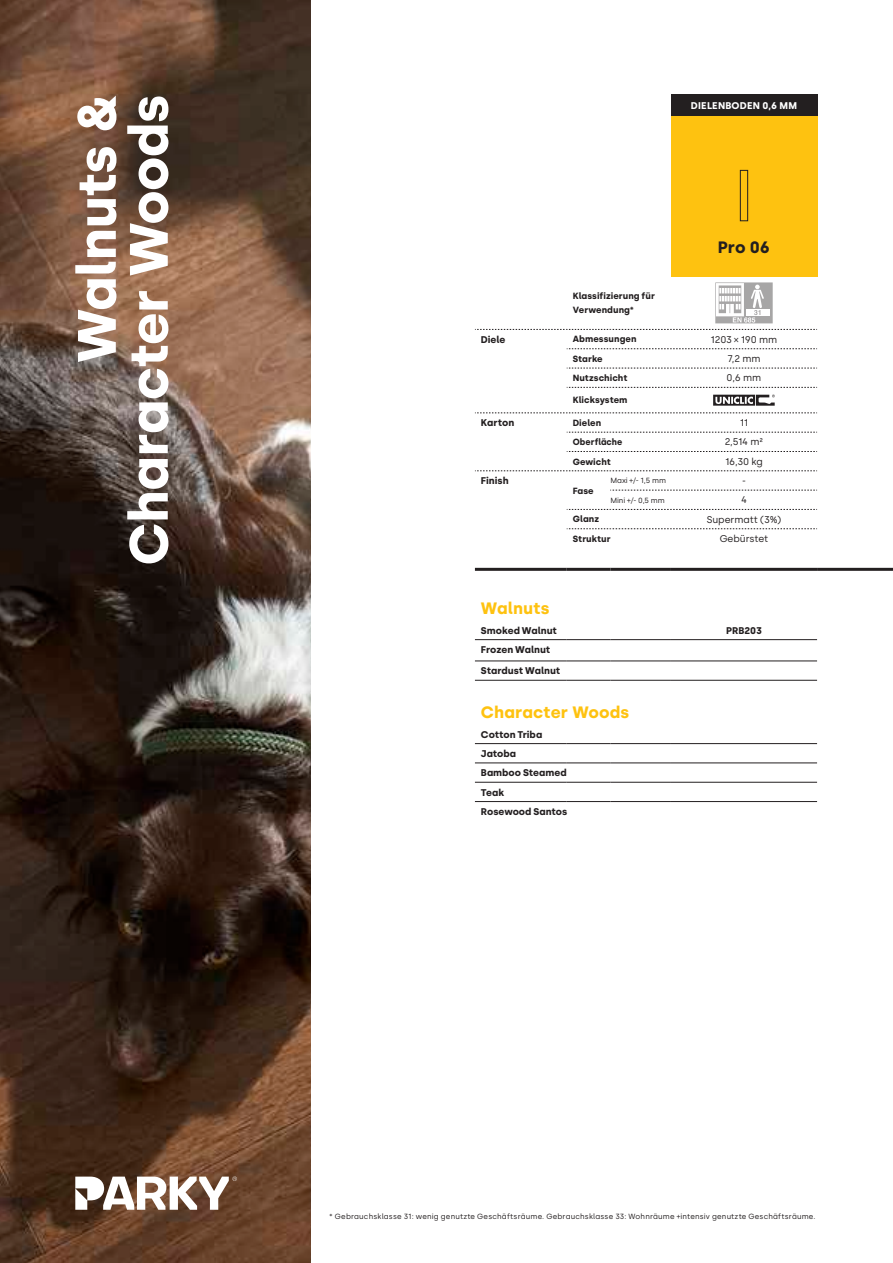
<style>
.page{position:relative;width:893px;height:1263px;background:#fff}
.page>*{position:absolute;margin:0;border:0;box-sizing:border-box;transform-origin:0 0}
.t1{font:700 54px/51.9px "Silka";letter-spacing:-.015em;color:#fff;text-align:right}
.t2{font:700 16.5px "Silka";letter-spacing:.005em;color:#fec210}
.t3{font:700 16.5px "Silka";color:#231f20}
.t4{font:700 9.75px/19.4px "Silka";color:#231f20}
.t5{font:9.75px "Silka";letter-spacing:-.01em;color:#231f20}
.t6{font:700 9.75px "Silka";letter-spacing:.025em;color:#fff}
.t7{font:700 9px/14.2px "Silka";letter-spacing:.01em;color:#231f20}
.t8{font:700 9px "Silka";letter-spacing:.01em;color:#231f20;scale:.95 1}
.t9{font:7.5px "Silka";letter-spacing:.02em;color:#231f20}
</style>
<div class="page">
<img style="left:0;top:0;width:310px;height:1263px">
<svg style="left:75px;top:1176px;width:162px;height:34px"></svg>
<div style="left:671px;top:95px;width:146px;height:21px;background:#231f20"></div>
<div style="left:671px;top:116px;width:146px;height:160px;background:#fec210"></div>
<hr style="left:475px;top:680px;width:92px;height:1px;background:#231f20">
<hr style="left:567px;top:680px;width:43px;height:1px;background:#231f20">
<hr style="left:610px;top:680px;width:61px;height:1px;background:#231f20">
<hr style="left:671px;top:680px;width:146px;height:1px;background:#231f20">
<hr style="left:475px;top:661px;width:92px;height:1px;background:#231f20">
<hr style="left:567px;top:661px;width:43px;height:1px;background:#231f20">
<hr style="left:610px;top:661px;width:61px;height:1px;background:#231f20">
<hr style="left:671px;top:661px;width:146px;height:1px;background:#231f20">
<hr style="left:475px;top:639px;width:92px;height:1px;background:#231f20">
<hr style="left:567px;top:639px;width:43px;height:1px;background:#231f20">
<hr style="left:610px;top:639px;width:61px;height:1px;background:#231f20">
<hr style="left:671px;top:639px;width:146px;height:1px;background:#231f20">
<hr style="left:475px;top:743px;width:92px;height:1px;background:#231f20">
<hr style="left:567px;top:743px;width:43px;height:1px;background:#231f20">
<hr style="left:610px;top:743px;width:61px;height:1px;background:#231f20">
<hr style="left:671px;top:743px;width:146px;height:1px;background:#231f20">
<hr style="left:475px;top:763px;width:92px;height:1px;background:#231f20">
<hr style="left:567px;top:763px;width:43px;height:1px;background:#231f20">
<hr style="left:610px;top:763px;width:61px;height:1px;background:#231f20">
<hr style="left:671px;top:763px;width:146px;height:1px;background:#231f20">
<hr style="left:475px;top:782px;width:92px;height:1px;background:#231f20">
<hr style="left:567px;top:782px;width:43px;height:1px;background:#231f20">
<hr style="left:610px;top:782px;width:61px;height:1px;background:#231f20">
<hr style="left:671px;top:782px;width:146px;height:1px;background:#231f20">
<hr style="left:475px;top:801px;width:92px;height:1px;background:#231f20">
<hr style="left:567px;top:801px;width:43px;height:1px;background:#231f20">
<hr style="left:610px;top:801px;width:61px;height:1px;background:#231f20">
<hr style="left:671px;top:801px;width:146px;height:1px;background:#231f20">
<hr style="left:475px;top:568px;width:92px;height:3px;background:#231f20">
<hr style="left:567px;top:568px;width:43px;height:3px;background:#231f20">
<hr style="left:610px;top:568px;width:61px;height:3px;background:#231f20">
<hr style="left:671px;top:568px;width:146px;height:3px;background:#231f20">
<hr style="left:817px;top:568px;width:76px;height:3px;background:#231f20">
<svg style="left:475px;top:329px;width:342px;height:1px"></svg>
<svg style="left:567px;top:348px;width:250px;height:1px"></svg>
<svg style="left:567px;top:368px;width:250px;height:1px"></svg>
<svg style="left:567px;top:387px;width:250px;height:1px"></svg>
<svg style="left:475px;top:413px;width:342px;height:1px"></svg>
<svg style="left:567px;top:432px;width:250px;height:1px"></svg>
<svg style="left:567px;top:451px;width:250px;height:1px"></svg>
<svg style="left:475px;top:470px;width:342px;height:1px"></svg>
<svg style="left:610px;top:490px;width:207px;height:1px"></svg>
<svg style="left:567px;top:509px;width:250px;height:1px"></svg>
<svg style="left:567px;top:528px;width:250px;height:1px"></svg>
<div style="left:740px;top:170px;width:8px;height:51px;border:1px solid #231f20"></div>
<svg style="left:715px;top:282px;width:58px;height:41px"></svg>
<svg style="left:713px;top:395px;width:62px;height:11px"></svg>
<h1 class="t1" style="left:71px;top:566px;width:473px;rotate:-90deg">Walnuts &amp;<br>Character Woods</h1>
<h3 class="t6" style="left:691px;top:100px;width:108px">DIELENBODEN 0,6 MM</h3>
<h2 class="t3" style="left:718px;top:237px;width:54px">Pro 06</h2>
<p class="t7" style="left:573px;top:289px;width:84px">Klassifizierung für<br>Verwendung*</p>
<h3 class="t4" style="left:481px;top:330px;width:26px">Diele</h3>
<p class="t7" style="left:573px;top:332px;width:65px">Abmessungen</p>
<h3 class="t5" style="left:711px;top:334px;width:68px">1203 × 190 mm</h3>
<p class="t7" style="left:573px;top:351px;width:31px">Starke</p>
<h3 class="t5" style="left:727px;top:353px;width:35px">7,2 mm</h3>
<p class="t7" style="left:573px;top:371px;width:56px">Nutzschicht</p>
<h3 class="t5" style="left:727px;top:372px;width:36px">0,6 mm</h3>
<p class="t7" style="left:573px;top:393px;width:56px">Klicksystem</p>
<h3 class="t4" style="left:481px;top:413px;width:35px">Karton</h3>
<p class="t7" style="left:573px;top:416px;width:30px">Dielen</p>
<h3 class="t5" style="left:740px;top:417px;width:10px">11</h3>
<p class="t8" style="left:573px;top:437px;width:54px">Oberfläche</p>
<h3 class="t5" style="left:725px;top:436px;width:40px">2,514 m²</h3>
<p class="t7" style="left:573px;top:454px;width:39px">Gewicht</p>
<h3 class="t5" style="left:725px;top:456px;width:39px">16,30 kg</h3>
<h3 class="t4" style="left:481px;top:471px;width:29px">Finish</h3>
<p class="t7" style="left:573px;top:483px;width:22px">Fase</p>
<p class="t9" style="left:610px;top:476px;width:57px">Maxi +/- 1,5 mm</p>
<h3 class="t5" style="left:742px;top:475px;width:5px">-</h3>
<p class="t9" style="left:610px;top:495px;width:56px">Mini +/- 0,5 mm</p>
<h3 class="t5" style="left:741px;top:494px;width:7px">4</h3>
<p class="t7" style="left:573px;top:512px;width:28px">Glanz</p>
<h3 class="t5" style="left:707px;top:513px;width:76px">Supermatt (3%)</h3>
<p class="t7" style="left:573px;top:531px;width:40px">Struktur</p>
<h3 class="t5" style="left:720px;top:533px;width:50px">Gebürstet</h3>
<h2 class="t2" style="left:481px;top:599px;width:70px">Walnuts</h2>
<h3 class="t4" style="left:481px;top:620px;width:77px">Smoked Walnut</h3>
<h3 class="t4" style="left:726px;top:620px;width:37px">PRB203</h3>
<h3 class="t4" style="left:481px;top:639px;width:81px;line-height:21.3px">Frozen Walnut<br>Stardust Walnut</h3>
<h2 class="t2" style="left:481px;top:703px;width:150px">Character Woods</h2>
<h3 class="t4" style="left:481px;top:724px;width:88px">Cotton Triba<br>Jatoba<br>Bamboo Steamed<br>Teak<br>Rosewood Santos</h3>
<p class="t9" style="left:329px;top:1212px;width:488px">* Gebrauchsklasse 31: wenig genutzte Geschäftsräume. Gebrauchsklasse 33: Wohnräume +intensiv genutzte Geschäftsräume.</p>
</div>
